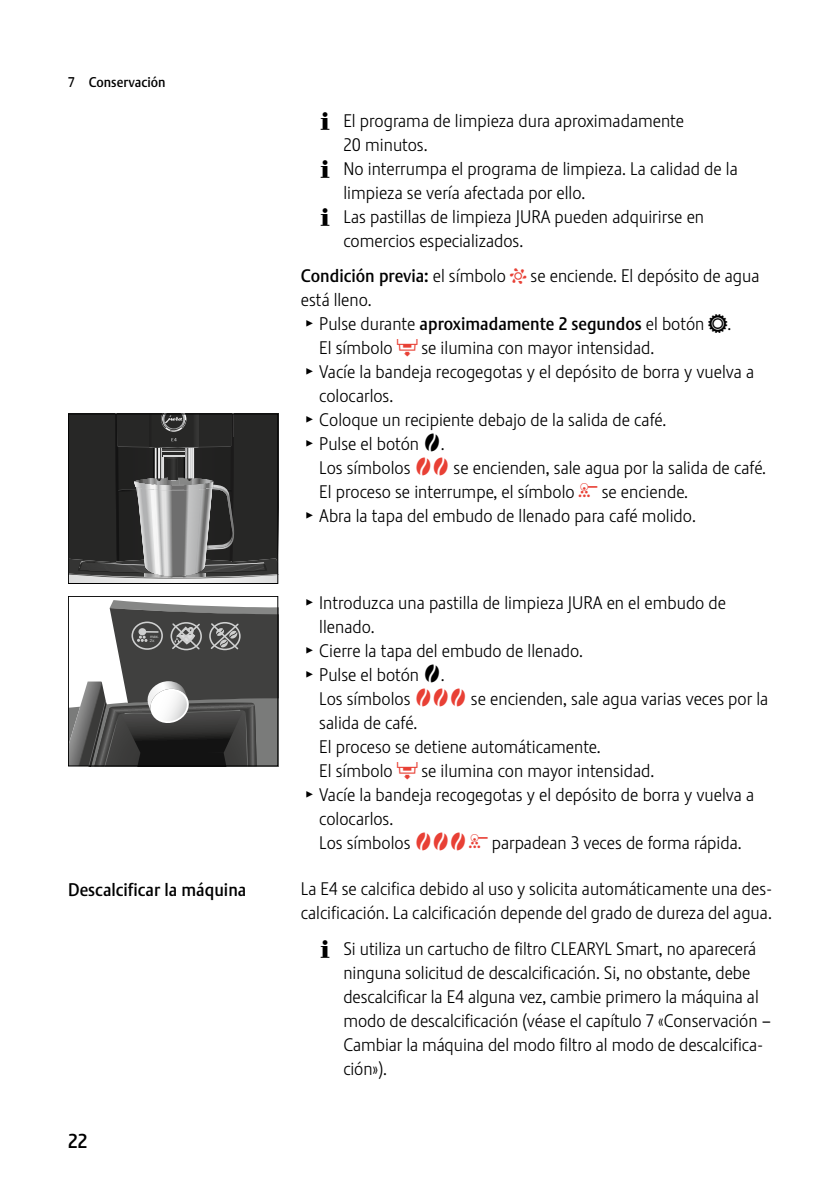
<style>
.page{position:relative;width:840px;height:1191px;background:#fff}
.page>*{position:absolute;margin:0;border:0;box-sizing:border-box;transform-origin:0 0}
.t1{font:20px "Stalemate Pro 2 J Medium";color:#000}
.t2{font:18px/24px "Stalemate Pro 2 J Light";color:#000}
.t3{font:18px "Stalemate Pro 2 J Medium";color:#000}
.t4{font:14px "Stalemate Pro 2 J Medium";color:#000}
.t5{font:4.2px/4.2px "Arial";color:#cfd0d0}
.s1{font-family:"Jura Pict 2006"}
.s2{font-family:"Stalemate Pro 2 J Medium"}
.s3{font-family:"Jura Pict 2006";color:#e84035}
.s4{font-family:"Stalemate Pro 2 J Light"}
</style>
<div class="page">
<svg style="left:70px;top:416px;width:206px;height:166px;background:#4b4b4b"></svg>
<div style="left:68px;top:414px;width:210px;height:170px;border:1px solid #000"></div>
<svg style="left:68px;top:600px;width:210px;height:166px"></svg>
<p class="t4" style="left:68px;top:73px;width:99px">7 Conservación</p>
<p class="t5" style="left:150px;top:634px;width:11px;rotate:1deg">max.<br>2X</p>
<p class="t3" style="left:68px;top:878px;width:180px">Descalcificar la máquina</p>
<p class="t1" style="left:68px;top:1129px;width:21px">22</p>
<p class="t2" style="left:320px;top:109px;width:365px"><span class="s1">E</span> El programa de limpieza dura aproximadamente</p>
<p class="t2" style="left:343px;top:133px;width:86px">20 minutos.</p>
<p class="t2" style="left:320px;top:157px;width:418px"><span class="s1">E</span> No interrumpa el programa de limpieza. La calidad de la</p>
<p class="t2" style="left:343px;top:181px;width:243px">limpieza se vería afectada por ello.</p>
<p class="t2" style="left:320px;top:205px;width:385px"><span class="s1">E</span> Las pastillas de limpieza JURA pueden adquirirse en</p>
<p class="t2" style="left:343px;top:229px;width:181px">comercios especializados.</p>
<p class="t2" style="left:300px;top:264px;width:460px"><span class="s2">Condición previa:</span> el símbolo <span class="s3">L</span> se enciende. El depósito de agua está lleno.</p>
<p class="t3" style="left:306px;top:313px;width:426px"><span class="s1">T</span> <span class="s4">Pulse durante</span> aproximadamente 2 segundos <span class="s4">el botón</span> <span class="s1">F</span><span class="s4">.</span></p>
<p class="t2" style="left:319px;top:336px;width:336px">El símbolo <span class="s3">Ü</span> se ilumina con mayor intensidad.</p>
<p class="t2" style="left:306px;top:360px;width:449px"><span class="s1">T</span> Vacíe la bandeja recogegotas y el depósito de borra y vuelva a</p>
<p class="t2" style="left:319px;top:384px;width:76px">colocarlos.</p>
<p class="t2" style="left:306px;top:408px;width:361px"><span class="s1">T</span> Coloque un recipiente debajo de la salida de café.</p>
<p class="t2" style="left:306px;top:432px;width:140px"><span class="s1">T</span> Pulse el botón <span class="s1">S</span>.</p>
<p class="t2" style="left:319px;top:456px;width:448px">Los símbolos <span class="s3">SS</span> se encienden, sale agua por la salida de café.</p>
<p class="t2" style="left:319px;top:480px;width:370px">El proceso se interrumpe, el símbolo <span class="s3">£</span> se enciende.</p>
<p class="t2" style="left:306px;top:504px;width:390px"><span class="s1">T</span> Abra la tapa del embudo de llenado para café molido.</p>
<p class="t2" style="left:306px;top:590px;width:421px"><span class="s1">T</span> Introduzca una pastilla de limpieza JURA en el embudo de</p>
<p class="t2" style="left:319px;top:614px;width:57px">llenado.</p>
<p class="t2" style="left:306px;top:638px;width:278px"><span class="s1">T</span> Cierre la tapa del embudo de llenado.</p>
<p class="t2" style="left:306px;top:662px;width:140px"><span class="s1">T</span> Pulse el botón <span class="s1">S</span>.</p>
<p class="t2" style="left:319px;top:686px;width:450px">Los símbolos <span class="s3">SSS</span> se encienden, sale agua varias veces por la</p>
<p class="t2" style="left:319px;top:710px;width:99px">salida de café.</p>
<p class="t2" style="left:319px;top:734px;width:283px">El proceso se detiene automáticamente.</p>
<p class="t2" style="left:319px;top:758px;width:336px">El símbolo <span class="s3">Ü</span> se ilumina con mayor intensidad.</p>
<p class="t2" style="left:306px;top:782px;width:449px"><span class="s1">T</span> Vacíe la bandeja recogegotas y el depósito de borra y vuelva a</p>
<p class="t2" style="left:319px;top:806px;width:76px">colocarlos.</p>
<p class="t2" style="left:319px;top:830px;width:424px">Los símbolos <span class="s3">SSS£</span> parpadean 3 veces de forma rápida.</p>
<p class="t2" style="left:300px;top:877px;width:472px">La E4 se calcifica debido al uso y solicita automáticamente una des&shy;calcificación. La calcificación depende del grado de dureza del agua.</p>
<p class="t2" style="left:343px;top:936px;width:429px;text-indent:-23px"><span class="s1">E</span> Si utiliza un cartucho de filtro CLEARYL Smart, no aparecerá ninguna solicitud de descalcificación. Si, no obstante, debe descalcificar la E4 alguna vez, cambie primero la máquina al modo de descalcificación (véase el capítulo 7 «Conservación – Cambiar la máquina del modo filtro al modo de descalcifica&shy;ción»).</p>
</div>
